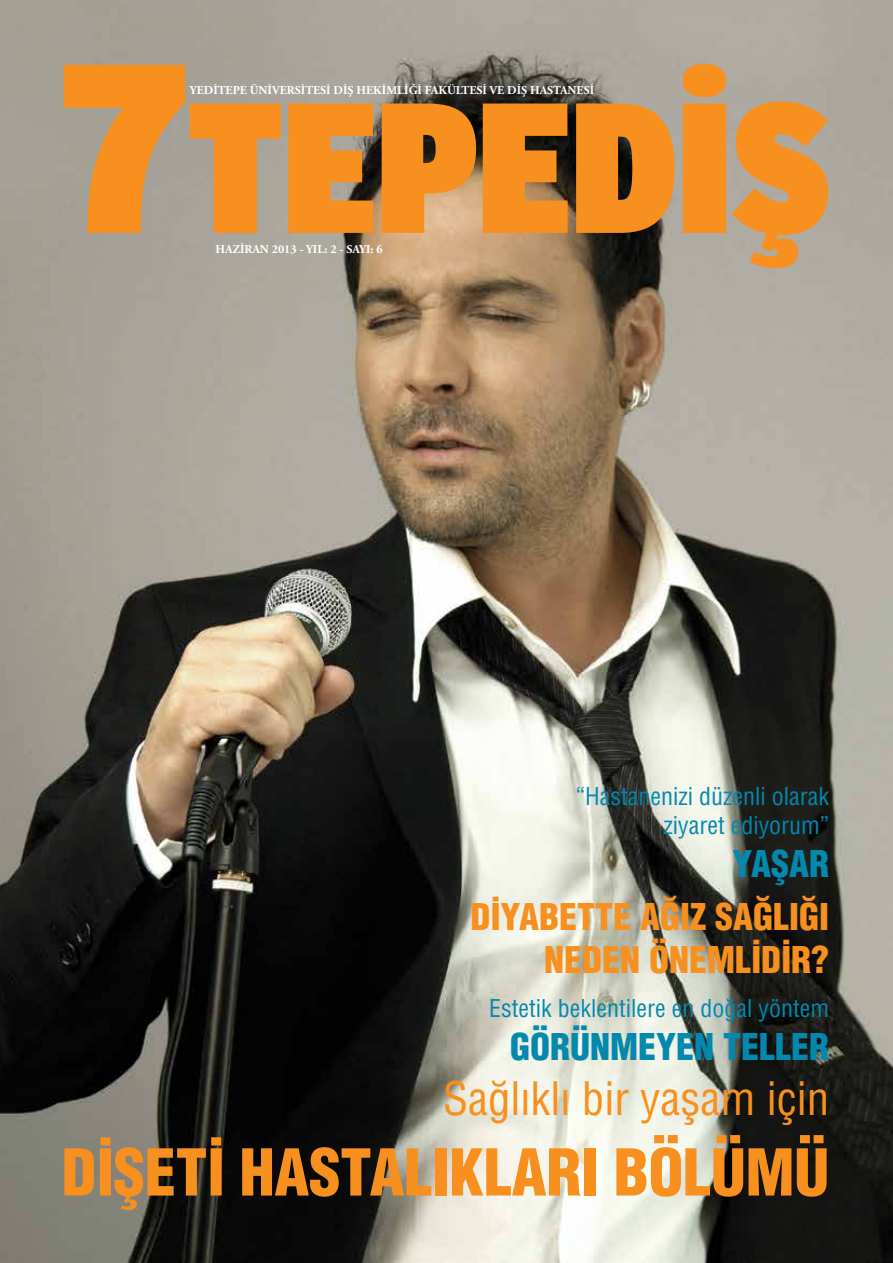
<style>
.page{position:relative;width:893px;height:1263px;background:#fff}
.page>*{position:absolute;margin:0;border:0;box-sizing:border-box;transform-origin:0 0}
.t1{font:63px "Helvetica Condensed Black Tr";letter-spacing:-.005em;color:#f7901e}
.t2{font:45px "Helvetica Cond Normal Tr";color:#f7901e}
.t3{font:36px/43.2px "Helvetica Condensed Black Tr";color:#f7901e;text-align:right}
.t4{font:36px "Helvetica Condensed Black Tr";color:#0388ae}
.t5{font:24px/28.8px "Helvetica Cond Normal Tr";color:#0388ae;text-align:right}
.t6{font:700 12px "Adobe Garamond Pro";color:#fff}
</style>
<div class="page">
<img style="left:0;top:0;width:893px;height:1263px">
<svg style="left:64px;top:64px;width:764px;height:204px;background:#c48f51"></svg>
<p class="t6" style="left:190px;top:83px;width:406px">YEDİTEPE ÜNİVERSİTESİ DİŞ HEKİMLİĞİ FAKÜLTESİ VE DİŞ HASTANESİ</p>
<p class="t6" style="left:216px;top:242px;width:169px">HAZİRAN 2013 - YIL: 2 - SAYI: 6</p>
<h3 class="t5" style="left:576px;top:781px;width:255px">“Hastanenizi düzenli olarak ziyaret ediyorum”</h3>
<h3 class="t4" style="left:732px;top:841px;width:98px">YAŞAR</h3>
<h3 class="t3" style="left:470px;top:895px;width:360px">DİYABETTE AĞIZ SAĞLIĞI<br>NEDEN ÖNEMLİDİR?</h3>
<h3 class="t5" style="left:489px;top:993px;width:341px">Estetik beklentilere en doğal yöntem</h3>
<h3 class="t4" style="left:510px;top:1024px;width:321px">GÖRÜNMEYEN TELLER</h3>
<h2 class="t2" style="left:443px;top:1070px;width:388px">Sağlıklı bir yaşam için</h2>
<h1 class="t1" style="left:61px;top:1133px;width:769px">DİŞETİ HASTALIKLARI BÖLÜMÜ</h1>
</div>
